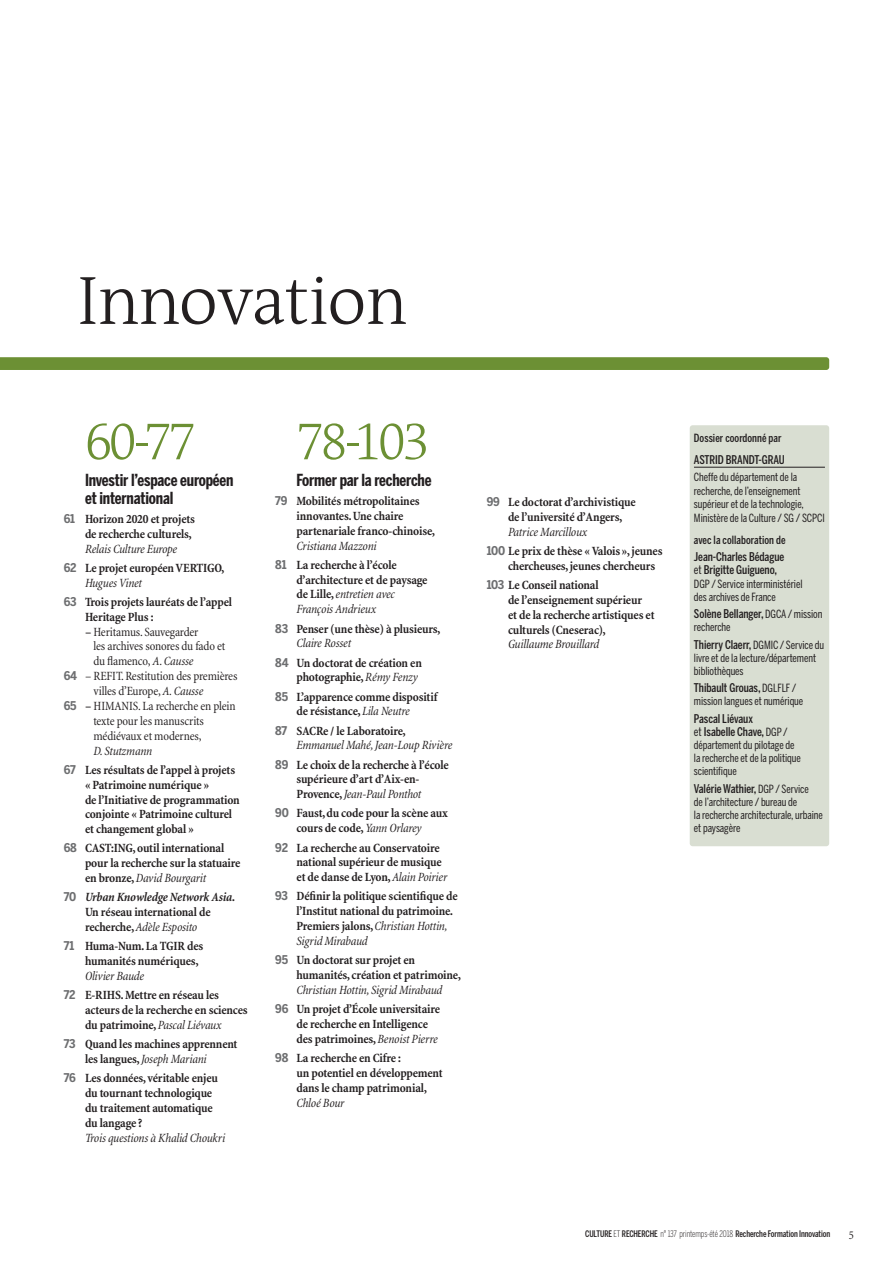
<style>
.page{position:relative;width:893px;height:1263px;background:#fff}
.page>*{position:absolute;margin:0;border:0;box-sizing:border-box;transform-origin:0 0}
.t1{font:300 69.15px "The Antiqua B3";letter-spacing:-.015em;color:#231f20}
.t2{font:52.5px "The Antiqua B3 c Light Caps";letter-spacing:-.05em;color:#6c9034}
.t3{font:700 16.5px/18px "Benton Sans Comp";letter-spacing:-.01em;color:#231f20}
.t4{font:700 condensed 12.75px/14.9px "Minion";letter-spacing:-.015em;color:#231f20}
.t5{font:condensed 12.75px "Minion";letter-spacing:-.01em;color:#231f20}
.t6{font:italic condensed 12.75px/14.9px "Minion";letter-spacing:-.02em;color:#231f20}
.t7{font:500 12px/13.2px "Benton Sans Comp";letter-spacing:-.005em;color:#231f20}
.t8{font:condensed 12px "Minion";color:#231f20}
.t9{font:11.25px/13.2px "Benton Sans Comp";letter-spacing:-.005em;color:#231f20}
.t10{font:500 11.25px "Benton Sans Comp";letter-spacing:.005em;color:#231f20}
.t11{font:500 9px "Benton Sans Comp";letter-spacing:-.01em;color:#231f20}
.s1{font-family:"Benton Sans Cond";font-stretch:normal;font-size:12px;color:#6d6e70}
.s2{font-weight:400;font-style:italic}
.s3{font-weight:700}
.s4{font-style:italic}
.s5{font-family:"Benton Sans Cond";font-weight:700;font-stretch:normal;font-size:12px;color:#6d6e70}
.s6{font-family:"Benton Sans Cond";font-weight:700;font-style:normal;font-stretch:normal;font-size:12px;color:#6d6e70}
.s7{font-weight:700;font-style:normal}
.s8{font-weight:400}
.s9{font-weight:400;font-size:11.25px}
.s10{font-weight:500;font-size:12px}
.s11{font-weight:300}
</style>
<div class="page">
<svg style="left:0;top:357px;width:829px;height:13px"></svg>
<div style="left:690px;top:425px;width:139px;height:421px;background:#d9ded2;border-radius:3px"></div>
<hr style="left:694px;top:467px;width:131px;height:1px;background:#231f20">
<h1 class="t1" style="left:77px;top:273px;width:331px">Innovation</h1>
<h2 class="t2" style="left:85px;top:410px;width:112px">60-77</h2>
<p class="t3" style="left:85px;top:472px;width:150px">Investir l’espace européen et international</p>
<p class="t4" style="left:64px;top:513px;width:133px;text-align:right"><span class="s1">61</span> Horizon 2020 et projets de recherche culturels,</p>
<p class="t4" style="left:64px;top:540px;width:162px;line-height:19.2px;text-indent:21px"><span class="s2">Relais Culture Europe<br></span><span class="s1">62</span> Le projet européen VERTIGO,</p>
<p class="t4" style="left:64px;top:574px;width:170px;line-height:19.2px;text-indent:21px"><span class="s2">Hugues Vinet<br></span><span class="s1">63</span> Trois projets lauréats de l’appel</p>
<p class="t4" style="left:85px;top:610px;width:70px">Heritage Plus :</p>
<p class="t5" style="left:85px;top:627px;width:115px"><span class="s3">–</span> Heritamus. Sauvegarder</p>
<p class="t5" style="left:93px;top:641px;width:133px">les archives sonores du fado et</p>
<p class="t5" style="left:93px;top:656px;width:102px">du flamenco, <span class="s4">A. Causse</span></p>
<p class="t5" style="left:64px;top:671px;width:175px"><span class="s5">64</span> – REFIT. Restitution des premières</p>
<p class="t5" style="left:93px;top:686px;width:111px">villes d’Europe, <span class="s4">A. Causse</span></p>
<p class="t5" style="left:64px;top:701px;width:173px"><span class="s5">65</span> <span class="s3">–</span> HIMANIS. La recherche en plein</p>
<p class="t5" style="left:93px;top:716px;width:112px">texte pour les manuscrits</p>
<p class="t5" style="left:93px;top:731px;width:110px">médiévaux et modernes,</p>
<p class="t4" style="left:64px;top:742px;width:173px;line-height:19.2px;text-indent:30px"><span class="s2">D. Stutzmann<br></span><span class="s1">67</span> Les résultats de l’appel à projets</p>
<p class="t4" style="left:85px;top:778px;width:156px">« Patrimoine numérique »<br>de l’Initiative de programmation conjointe « Patrimoine culturel et changement global »</p>
<p class="t4" style="left:85px;top:842px;width:157px;text-indent:-21px"><span class="s1">68</span> CAST:ING, outil international pour la recherche sur la statuaire en bronze, <span class="s2">David Bourgarit</span></p>
<p class="t4" style="left:85px;top:891px;width:151px;text-indent:-21px"><span class="s1">70</span> <span class="s4">Urban Knowledge Network Asia</span>.<br>Un réseau international de recherche, <span class="s2">Adèle Esposito</span></p>
<p class="t4" style="left:85px;top:940px;width:120px;text-indent:-21px"><span class="s1">71</span> Huma-Num. La TGIR des humanités numériques,</p>
<p class="t4" style="left:64px;top:967px;width:157px;line-height:19.2px;text-indent:21px"><span class="s2">Olivier Baude<br></span><span class="s1">72</span> E-RIHS. Mettre en réseau les</p>
<p class="t4" style="left:85px;top:1004px;width:164px">acteurs de la recherche en sciences du patrimoine, <span class="s2">Pascal Liévaux</span></p>
<p class="t4" style="left:85px;top:1038px;width:154px;text-indent:-21px"><span class="s1">73</span> Quand les machines apprennent les langues, <span class="s2">Joseph Mariani</span></p>
<p class="t4" style="left:85px;top:1072px;width:134px;text-indent:-21px"><span class="s1">76</span> Les données, véritable enjeu du tournant technologique du traitement automatique du langage ?</p>
<p class="t6" style="left:85px;top:1131px;width:142px">Trois questions à Khalid Choukri</p>
<h2 class="t2" style="left:297px;top:410px;width:134px">78-103</h2>
<p class="t3" style="left:297px;top:472px;width:137px">Former par la recherche</p>
<p class="t4" style="left:297px;top:495px;width:140px;text-indent:-21px"><span class="s1">79</span> Mobilités métropolitaines innovantes. Une chaire partenariale franco-chinoise,</p>
<p class="t4" style="left:275px;top:537px;width:123px;line-height:19.2px;text-align:center"><span class="s2">Cristiana Mazzoni<br></span><span class="s1">81</span> La recherche à l’école</p>
<p class="t4" style="left:297px;top:573px;width:133px">d’architecture et de paysage de Lille, <span class="s2">entretien avec<br>François Andrieux</span></p>
<p class="t4" style="left:297px;top:622px;width:145px;text-indent:-21px"><span class="s1">83</span> Penser (une thèse) à plusieurs,<br><span class="s2">Claire Rosset</span></p>
<p class="t4" style="left:275px;top:656px;width:148px;text-align:right"><span class="s1">84</span> Un doctorat de création en photographie, <span class="s2">Rémy Fenzy</span></p>
<p class="t4" style="left:275px;top:690px;width:164px;text-align:center"><span class="s1">85</span> L’apparence comme dispositif de résistance, <span class="s2">Lila Neutre</span></p>
<p class="t6" style="left:297px;top:724px;width:157px;text-indent:-21px"><span class="s6">87</span> <span class="s7">SACRe / le Laboratoire,<br></span>Emmanuel Mahé, Jean-Loup Rivière</p>
<p class="t4" style="left:297px;top:758px;width:154px;text-indent:-21px"><span class="s1">89</span> Le choix de la recherche à l’école supérieure d’art d’Aix-en-<br>Provence, <span class="s2">Jean-Paul Ponthot</span></p>
<p class="t4" style="left:275px;top:807px;width:174px;text-align:center"><span class="s1">90</span> Faust, du code pour la scène aux cours de code, <span class="s2">Yann Orlarey</span></p>
<p class="t4" style="left:297px;top:841px;width:152px;text-indent:-21px"><span class="s1">92</span> La recherche au Conservatoire national supérieur de musique et de danse de Lyon, <span class="s2">Alain Poirier</span></p>
<p class="t4" style="left:297px;top:890px;width:163px;text-indent:-21px"><span class="s1">93</span> Définir la politique scientifique de l’Institut national du patrimoine.<br>Premiers jalons, <span class="s2">Christian Hottin,<br>Sigrid Mirabaud</span></p>
<p class="t4" style="left:297px;top:954px;width:166px;text-indent:-21px"><span class="s1">95</span> Un doctorat sur projet en humanités, création et patrimoine,</p>
<p class="t6" style="left:275px;top:981px;width:169px;line-height:19.2px;text-align:right">Christian Hottin, Sigrid Mirabaud<br><span class="s6">96</span> <span class="s7">Un projet d’École universitaire</span></p>
<p class="t4" style="left:297px;top:1017px;width:143px">de recherche en Intelligence des patrimoines, <span class="s2">Benoist Pierre</span></p>
<p class="t4" style="left:297px;top:1052px;width:148px;text-indent:-21px"><span class="s1">98</span> La recherche en Cifre :<br>un potentiel en développement dans le champ patrimonial,</p>
<p class="t6" style="left:297px;top:1096px;width:49px">Chloé Bour</p>
<p class="t4" style="left:508px;top:496px;width:129px;text-indent:-21px"><span class="s1">99</span> Le doctorat d’archivistique de l’université d’Angers,</p>
<p class="t4" style="left:487px;top:523px;width:177px;line-height:19.2px;text-indent:21px"><span class="s2">Patrice Marcilloux<br></span><span class="s1">100</span> Le prix de thèse « Valois », jeunes</p>
<p class="t4" style="left:487px;top:557px;width:170px;line-height:19.2px;text-indent:21px">chercheuses, jeunes chercheurs<br><span class="s1">103</span> Le Conseil national</p>
<p class="t4" style="left:508px;top:593px;width:148px">de l’enseignement supérieur<br>et de la recherche artistiques et culturels (Cneserac),</p>
<p class="t6" style="left:508px;top:638px;width:93px">Guillaume Brouillard</p>
<p class="t10" style="left:694px;top:434px;width:89px">Dossier coordonné par</p>
<p class="t7" style="left:694px;top:454px;width:92px">ASTRID BRANDT-GRAU</p>
<p class="t9" style="left:694px;top:472px;width:132px">Cheffe du département de la recherche, de l’enseignement supérieur et de la technologie,<br>Ministère de la Culture / SG / SCPCI</p>
<p class="t10" style="left:694px;top:536px;width:93px">avec la collaboration de</p>
<p class="t7" style="left:694px;top:551px;width:92px">Jean-Charles Bédague <span class="s8">et</span> Brigitte Guigueno,</p>
<p class="t9" style="left:694px;top:578px;width:110px">DGP / Service interministériel des archives de France</p>
<p class="t7" style="left:694px;top:608px;width:130px">Solène Bellanger, <span class="s9">DGCA / mission</span></p>
<p class="t9" style="left:694px;top:619px;width:132px;line-height:17.4px">recherche<br><span class="s10">Thierry Claerr,</span> DGMIC / Service du</p>
<p class="t9" style="left:694px;top:652px;width:124px">livre et de la lecture/département bibliothèques</p>
<p class="t7" style="left:694px;top:682px;width:104px">Thibault Grouas, <span class="s9">DGLFLF /</span></p>
<p class="t9" style="left:694px;top:696px;width:111px">mission langues et numérique</p>
<p class="t7" style="left:694px;top:713px;width:95px">Pascal Liévaux<br><span class="s8">et</span> Isabelle Chave, <span class="s9">DGP /</span></p>
<p class="t9" style="left:694px;top:739px;width:108px">département du pilotage de la recherche et de la politique scientifique</p>
<p class="t7" style="left:694px;top:783px;width:116px">Valérie Wathier, <span class="s9">DGP / Service</span></p>
<p class="t9" style="left:694px;top:796px;width:130px">de l’architecture / bureau de<br>la recherche architecturale, urbaine et paysagère</p>
<p class="t11" style="left:585px;top:1231px;width:247px">CULTURE <span class="s11">ET</span> RECHERCHE <span class="s11">n° 137 printemps-été 2018</span> Recherche Formation Innovation</p>
<p class="t8" style="left:849px;top:1230px;width:7px">5</p>
</div>
